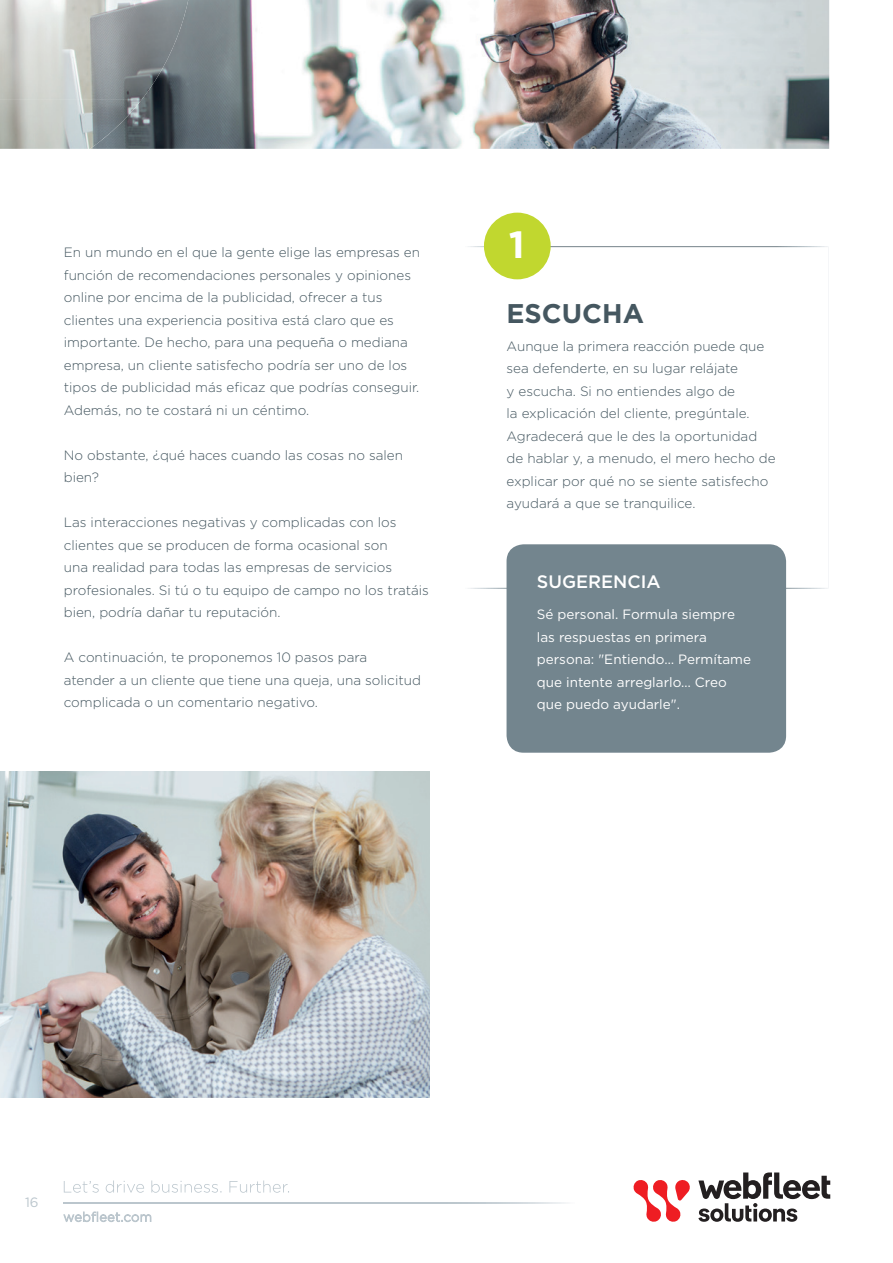
<style>
.page{position:relative;width:893px;height:1263px;background:#fff}
.page>*{position:absolute;margin:0;border:0;box-sizing:border-box;transform-origin:0 0}
.t1{font:700 37.95px "Gotham";color:#fff}
.t2{font:700 27px "Gotham";color:#455760}
.t3{font:500 18px "Gotham";color:#fff}
.t4{font:300 13.5px/22.5px "Gotham";color:#455760}
.t5{font:13.5px/22.5px "Gotham";color:#fff}
.t6{font:13.5px "Gotham";color:#bbc6cd}
</style>
<div class="page">
<svg style="left:64px;top:1212px;width:87px;height:10px"></svg>
<svg style="left:64px;top:1180px;width:225px;height:13px"></svg>
<svg style="left:698px;top:1172px;width:132px;height:50px"></svg>
<svg style="left:633px;top:1180px;width:57px;height:42px"></svg>
<svg style="left:64px;top:1203px;width:502px;height:1px"></svg>
<img style="left:142px;top:0;width:687px;height:149px">
<img style="left:0;top:771px;width:429px;height:326px">
<img style="left:0;top:0;width:188px;height:99px">
<img style="left:0;top:99px;width:142px;height:50px">
<svg style="left:468px;top:246px;width:360px;height:343px"></svg>
<div style="left:507px;top:544px;width:279px;height:209px;background:#73858e;border-radius:17px"></div>
<div style="left:484px;top:213px;width:67px;height:66px;background:#c1d72f;border-radius:50%"></div>
<p class="t4" style="left:64px;top:241px;width:358px">En un mundo en el que la gente elige las empresas en función de recomendaciones personales y opiniones online por encima de la publicidad, ofrecer a tus clientes una experiencia positiva está claro que es importante. De hecho, para una pequeña o mediana empresa, un cliente satisfecho podría ser uno de los tipos de publicidad más eficaz que podrías conseguir.<br>Además, no te costará ni un céntimo.</p>
<p class="t4" style="left:64px;top:443px;width:341px">No obstante, ¿qué haces cuando las cosas no salen bien?</p>
<p class="t4" style="left:64px;top:511px;width:367px">Las interacciones negativas y complicadas con los clientes que se producen de forma ocasional son<br>una realidad para todas las empresas de servicios profesionales. Si tú o tu equipo de campo no los tratáis bien, podría dañar tu reputación.</p>
<p class="t4" style="left:64px;top:646px;width:359px">A continuación, te proponemos 10 pasos para atender a un cliente que tiene una queja, una solicitud complicada o un comentario negativo.</p>
<h1 class="t1" style="left:509px;top:220px;width:17px">1</h1>
<h2 class="t2" style="left:507px;top:295px;width:139px">ESCUCHA</h2>
<p class="t4" style="left:507px;top:334px;width:271px">Aunque la primera reacción puede que sea defenderte, en su lugar relájate<br>y escucha. Si no entiendes algo de<br>la explicación del cliente, pregúntale.<br>Agradecerá que le des la oportunidad de hablar y, a menudo, el mero hecho de explicar por qué no se siente satisfecho ayudará a que se tranquilice.</p>
<h3 class="t3" style="left:537px;top:570px;width:125px">SUGERENCIA</h3>
<p class="t5" style="left:537px;top:603px;width:216px">Sé personal. Formula siempre las respuestas en primera persona: "Entiendo… Permítame que intente arreglarlo… Creo que puedo ayudarle".</p>
<p class="t6" style="left:25px;top:1194px;width:15px">16</p>
</div>
